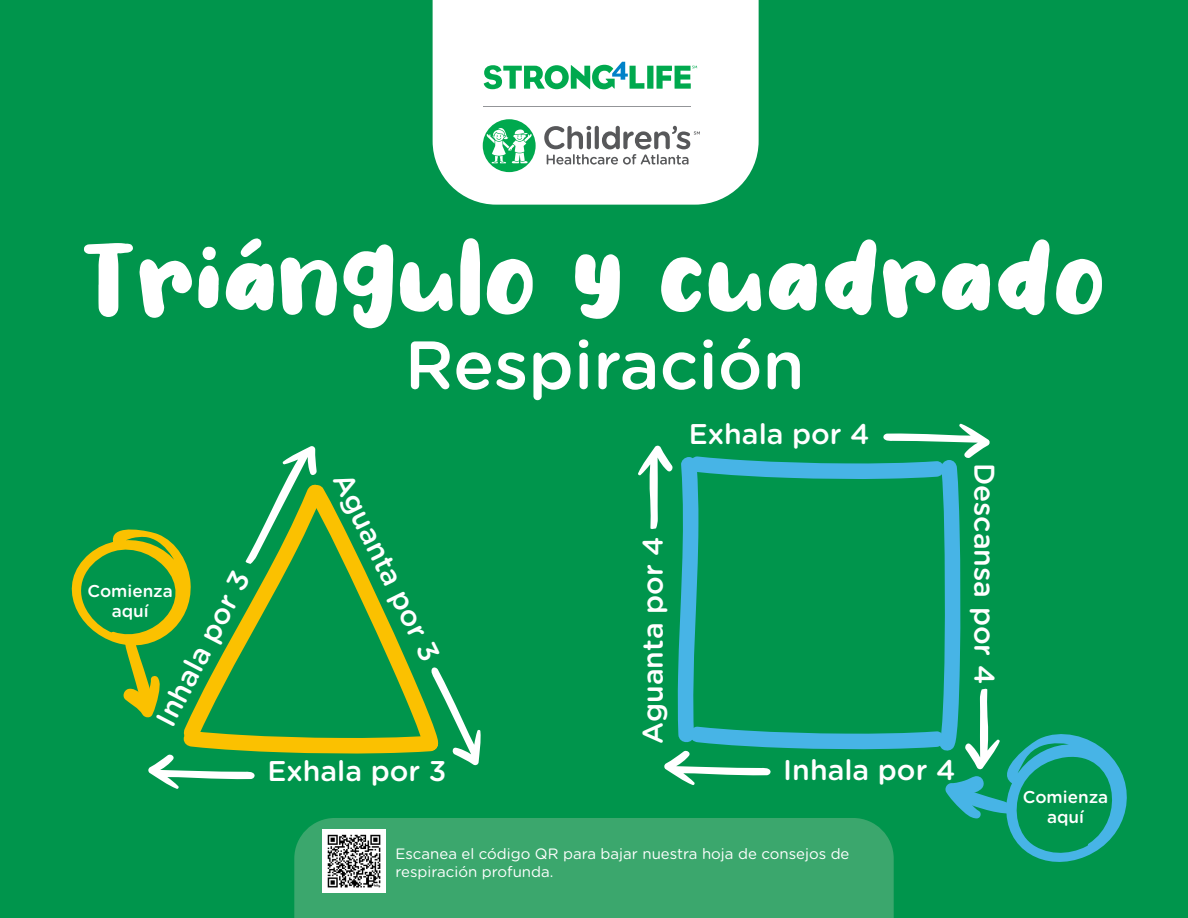
<style>
.page{position:relative;width:1188px;height:918px;background:#00954c}
.page>*{position:absolute;margin:0;border:0;box-sizing:border-box;transform-origin:0 0}
.t1{font:115.5px "Wash Your Hand";color:#fff}
.t2{font:500 67.95px "Gotham Rounded";color:#fff}
.t3{font:500 28.5px "Gotham Rounded";color:#fff}
.t4{font:500 17.1px/20px "Gotham Rounded";color:#fff;text-align:center}
.t5{font:15px/18px "Gotham Rounded";color:#fff}
</style>
<div class="page">
<div style="left:294px;top:818px;width:600px;height:100px;background:#3ba76d"></div>
<svg style="left:637px;top:423px;width:490px;height:450px"></svg>
<svg style="left:71px;top:446px;width:410px;height:343px"></svg>
<div style="left:433px;top:0;width:326px;height:205px;background:#fff"></div>
<div style="left:647px;top:66px;width:6px;height:23px;background:#00a94e"></div>
<svg style="left:484px;top:62px;width:160px;height:27px"></svg>
<svg style="left:657px;top:66px;width:40px;height:23px"></svg>
<hr style="left:484px;top:106px;width:207px;height:1px;background:#939598">
<div style="left:483px;top:119px;width:53px;height:53px;background:#00a94e;border-radius:50%"></div>
<svg style="left:487px;top:128px;width:45px;height:35px"></svg>
<svg style="left:544px;top:126px;width:156px;height:39px"></svg>
<img style="left:323px;top:829px;width:63px;height:64px">
<h1 class="t1" style="left:81px;top:228px;width:1027px">Triangulo y cuadrado</h1>
<h2 class="t2" style="left:405px;top:316px;width:401px">Respiración</h2>
<p class="t3" style="left:146px;top:715px;width:172px;rotate:-63deg">Inhala por 3</p>
<p class="t4" style="left:88px;top:580px;width:87px">Comienza aquí</p>
<p class="t3" style="left:360px;top:466px;width:207px;rotate:64deg">Aguanta por 3</p>
<p class="t3" style="left:689px;top:413px;width:182px">Exhala por 4</p>
<p class="t3" style="left:633px;top:744px;width:209px;rotate:-90deg">Aguanta por 4</p>
<p class="t3" style="left:267px;top:751px;width:181px">Exhala por 3</p>
<p class="t3" style="left:783px;top:749px;width:174px">Inhala por 4</p>
<p class="t3" style="left:1005px;top:463px;width:223px;rotate:90deg">Descansa por 4</p>
<p class="t5" style="left:395px;top:844px;width:456px">Escanea el código QR para bajar nuestra hoja de consejos de respiración profunda.</p>
<p class="t4" style="left:1023px;top:786px;width:87px">Comienza aquí</p>
</div>
